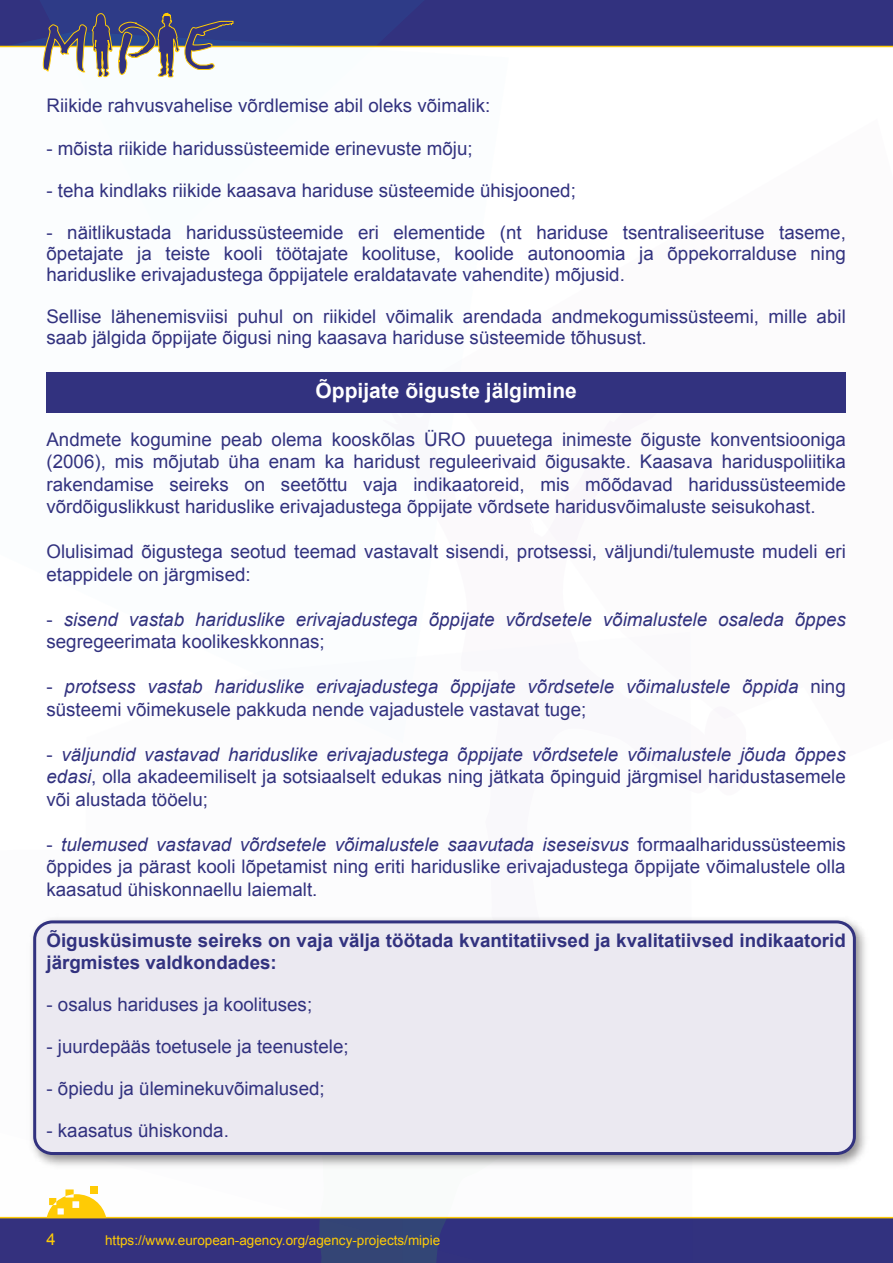
<style>
.page{position:relative;width:893px;height:1263px;background:#fff}
.page>*{position:absolute;margin:0;border:0;box-sizing:border-box;transform-origin:0 0}
.t1{font:700 21px "Arial";color:#fff}
.t2{font:18.75px/22.5px "Arial";color:#32327f;text-align:justify}
.t3{font:italic 18.75px/22.5px "Arial";color:#32327f}
.t4{font:700 18.75px/22.5px "Arial";color:#32327f}
.t5{font:16.5px "Arial";color:#ffcb05}
.t6{font:13.5px "Arial";color:#ffcb05}
.s1{font-style:normal}
.s2{font-style:italic}
</style>
<div class="page">
<div style="left:0;top:0;width:893px;height:46px;background:#32327f"></div>
<div style="left:0;top:1217px;width:893px;height:46px;background:#32327f"></div>
<svg style="left:182px;top:1218px;width:443px;height:45px"></svg>
<svg style="left:4px;top:39px;width:494px;height:7px"></svg>
<hr style="left:0;top:46px;width:893px;height:1px;background:#ffcb05">
<div style="left:91px;top:1186px;width:7px;height:8px;background:#ffcb05"></div>
<svg style="left:47px;top:1189px;width:59px;height:28px"></svg>
<hr style="left:0;top:1217px;width:893px;height:1px;background:#ffcb05">
<svg style="left:43px;top:12px;width:191px;height:66px"></svg>
<img style="left:31px;top:917px;width:835px;height:251px">
<div style="left:35px;top:922px;width:819px;height:231px;background:#ebe9f1;border-radius:17px"></div>
<div style="left:33px;top:920px;width:823px;height:235px;border:3px solid #32327f;border-radius:17px"></div>
<div style="left:46px;top:372px;width:800px;height:40px;background:#32327f"></div>
<p class="t2" style="left:46px;top:95px;width:445px">Riikide rahvusvahelise võrdlemise abil oleks võimalik:</p>
<p class="t2" style="left:46px;top:137px;width:428px">- mõista riikide haridussüsteemide erinevuste mõju;</p>
<p class="t2" style="left:46px;top:179px;width:531px">- teha kindlaks riikide kaasava hariduse süsteemide ühisjooned;</p>
<p class="t2" style="left:46px;top:222px;width:801px;line-height:21px">- näitlikustada haridussüsteemide eri elementide (nt hariduse tsentraliseerituse taseme, õpetajate ja teiste kooli töötajate koolituse, koolide autonoomia ja õppekorralduse ning hariduslike erivajadustega õppijatele eraldatavate vahendite) mõjusid.</p>
<p class="t2" style="left:46px;top:306px;width:801px;line-height:21px">Sellise lähenemisviisi puhul on riikidel võimalik arendada andmekogumissüsteemi, mille abil saab jälgida õppijate õigusi ning kaasava hariduse süsteemide tõhusust.</p>
<p class="t1" style="left:316px;top:376px;width:263px">Õppijate õiguste jälgimine</p>
<p class="t2" style="left:46px;top:428px;width:801px">Andmete kogumine peab olema kooskõlas ÜRO puuetega inimeste õiguste konventsiooniga (2006), mis mõjutab üha enam ka haridust reguleerivaid õigusakte. Kaasava hariduspoliitika rakendamise seireks on seetõttu vaja indikaatoreid, mis mõõdavad haridussüsteemide võrdõiguslikkust hariduslike erivajadustega õppijate võrdsete haridusvõimaluste seisukohast.</p>
<p class="t2" style="left:46px;top:540px;width:801px">Olulisimad õigustega seotud teemad vastavalt sisendi, protsessi, väljundi/tulemuste mudeli eri etappidele on järgmised:</p>
<p class="t3" style="left:46px;top:608px;width:801px"><span class="s1">-</span> sisend vastab hariduslike erivajadustega õppijate võrdsetele võimalustele osaleda õppes <span class="s1">segregeerimata koolikeskkonnas;</span></p>
<p class="t3" style="left:46px;top:675px;width:801px"><span class="s1">-</span> protsess vastab hariduslike erivajadustega õppijate võrdsetele võimalustele õppida <span class="s1">ning süsteemi võimekusele pakkuda nende vajadustele vastavat tuge;</span></p>
<p class="t2" style="left:46px;top:743px;width:801px">- <span class="s2">väljundid vastavad hariduslike erivajadustega õppijate võrdsetele võimalustele jõuda õppes edasi</span>, olla akadeemiliselt ja sotsiaalselt edukas ning jätkata õpinguid järgmisel haridustasemele või alustada tööelu;</p>
<p class="t2" style="left:46px;top:833px;width:801px">- <span class="s2">tulemused vastavad võrdsetele võimalustele saavutada iseseisvus</span> formaalharidussüsteemis õppides ja pärast kooli lõpetamist ning eriti hariduslike erivajadustega õppijate võimalustele olla kaasatud ühiskonnaellu laiemalt.</p>
<p class="t4" style="left:46px;top:929px;width:801px">Õigusküsimuste seireks on vaja välja töötada kvantitatiivsed ja kvalitatiivsed indikaatorid järgmistes valdkondades:</p>
<p class="t2" style="left:46px;top:993px;width:267px">- osalus hariduses ja koolituses;</p>
<p class="t2" style="left:46px;top:1035px;width:304px">- juurdepääs toetusele ja teenustele;</p>
<p class="t2" style="left:46px;top:1077px;width:280px">- õpiedu ja üleminekuvõimalused;</p>
<p class="t2" style="left:46px;top:1119px;width:184px">- kaasatus ühiskonda.</p>
<p class="t5" style="left:47px;top:1229px;width:11px">4</p>
<p class="t6" style="left:105px;top:1232px;width:337px">https://www.european-agency.org/agency-projects/mipie</p>
</div>
